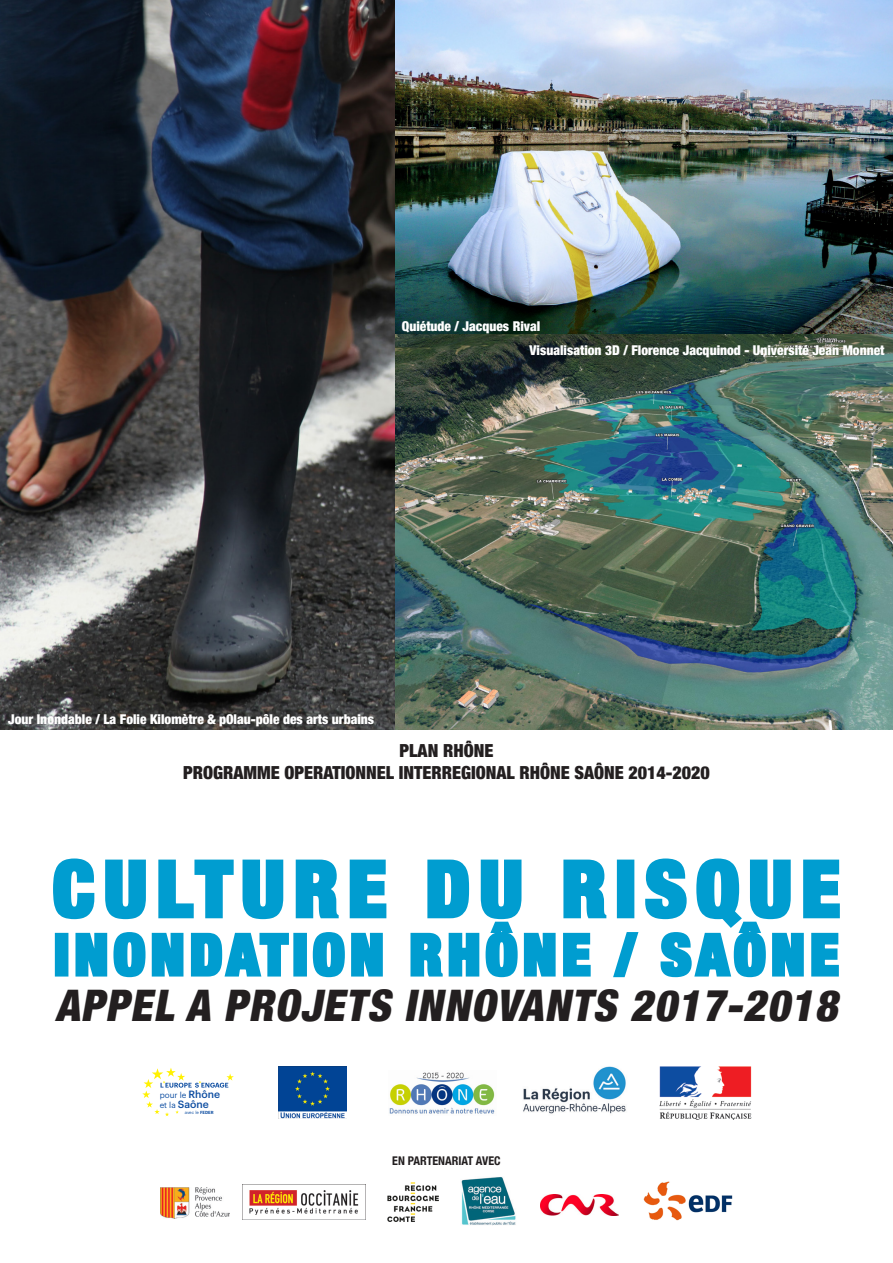
<style>
.page{position:relative;width:893px;height:1263px;background:#fff}
.page>*{position:absolute;margin:0;border:0;box-sizing:border-box;transform-origin:0 0}
.t1{font:900 condensed 78px "Helvetica Neue";letter-spacing:.12em;color:#009dd0}
.t2{font:900 condensed 57px "Helvetica Neue";letter-spacing:.095em;color:#009dd0}
.t3{font:italic 900 condensed 43.5px "Helvetica Neue";color:#231f20}
.t4{font:900 condensed 18px "Helvetica Neue";color:#231f20}
.t5{font:900 condensed 13.5px "Helvetica Neue";color:#fff}
.t6{font:700 condensed 12px "Helvetica Neue";color:#231f20}
.t7{font:500 10.35px "Graphik";color:#0d4da1}
.t8{font:8.1px "Graphik";color:#0d4da1}
.t9{font:4.35px "Graphik";letter-spacing:-.005em;color:#0d4da1}
.s1{font-weight:500;font-size:10.35px}
.s2{font-weight:400;font-size:8.1px}
.s3{font-weight:600}
</style>
<div class="page">
<img style="left:394px;top:0;width:499px;height:335px">
<svg style="left:53px;top:858px;width:42px;height:62px"></svg>
<svg style="left:105px;top:859px;width:41px;height:61px"></svg>
<svg style="left:158px;top:859px;width:76px;height:60px"></svg>
<svg style="left:242px;top:859px;width:42px;height:61px"></svg>
<svg style="left:295px;top:859px;width:44px;height:60px"></svg>
<svg style="left:349px;top:859px;width:38px;height:60px"></svg>
<div style="left:55px;top:933px;width:13px;height:43px;border:3px solid #009dd0"></div>
<svg style="left:75px;top:932px;width:214px;height:46px"></svg>
<div style="left:293px;top:933px;width:14px;height:43px;border:3px solid #009dd0"></div>
<svg style="left:312px;top:932px;width:71px;height:46px"></svg>
<svg style="left:410px;top:858px;width:430px;height:120px"></svg>
<img style="left:540px;top:1194px;width:79px;height:22px">
<img style="left:643px;top:1181px;width:89px;height:40px">
<svg style="left:142px;top:1068px;width:92px;height:48px"></svg>
<img style="left:389px;top:1072px;width:106px;height:42px">
<img style="left:394px;top:335px;width:499px;height:394px">
<img style="left:0;top:0;width:394px;height:729px">
<img style="left:523px;top:1066px;width:103px;height:48px">
<img style="left:387px;top:1182px;width:52px;height:40px">
<img style="left:243px;top:1190px;width:122px;height:30px">
<img style="left:161px;top:1187px;width:69px;height:31px">
<img style="left:279px;top:1066px;width:67px;height:52px">
<img style="left:660px;top:1066px;width:91px;height:53px">
<img style="left:461px;top:1177px;width:55px;height:49px">
<p class="t5" style="left:402px;top:315px;width:140px">Quiétude / Jacques Rival</p>
<p class="t5" style="left:530px;top:339px;width:356px">Visualisation 3D / Florence Jacquinod - Université Jean Monnet</p>
<p class="t5" style="left:8px;top:708px;width:367px">Jour Inondable / La Folie Kilomètre &amp; pOlau-pôle des arts urbains</p>
<p class="t4" style="left:400px;top:736px;width:95px">PLAN RHÔNE</p>
<p class="t4" style="left:183px;top:757px;width:528px">PROGRAMME OPERATIONNEL INTERREGIONAL RHÔNE SAÔNE 2014-2020</p>
<p class="t1" style="left:53px;top:825px;width:789px">CULTURE DU RISQUE</p>
<p class="t2" style="left:54px;top:908px;width:786px">INONDATION RHÔNE / SAÔNE</p>
<p class="t3" style="left:55px;top:970px;width:795px">APPEL A PROJETS INNOVANTS 2017-2018</p>
<p class="t8" style="left:160px;top:1089px;width:62px">pour le <span class="s1">Rhône</span></p>
<p class="t7" style="left:160px;top:1096px;width:51px"><span class="s2">et la</span> Saône</p>
<p class="t9" style="left:185px;top:1109px;width:30px">avec le <span class="s3">FEDER</span></p>
<p class="t6" style="left:392px;top:1150px;width:110px">EN PARTENARIAT AVEC</p>
</div>
